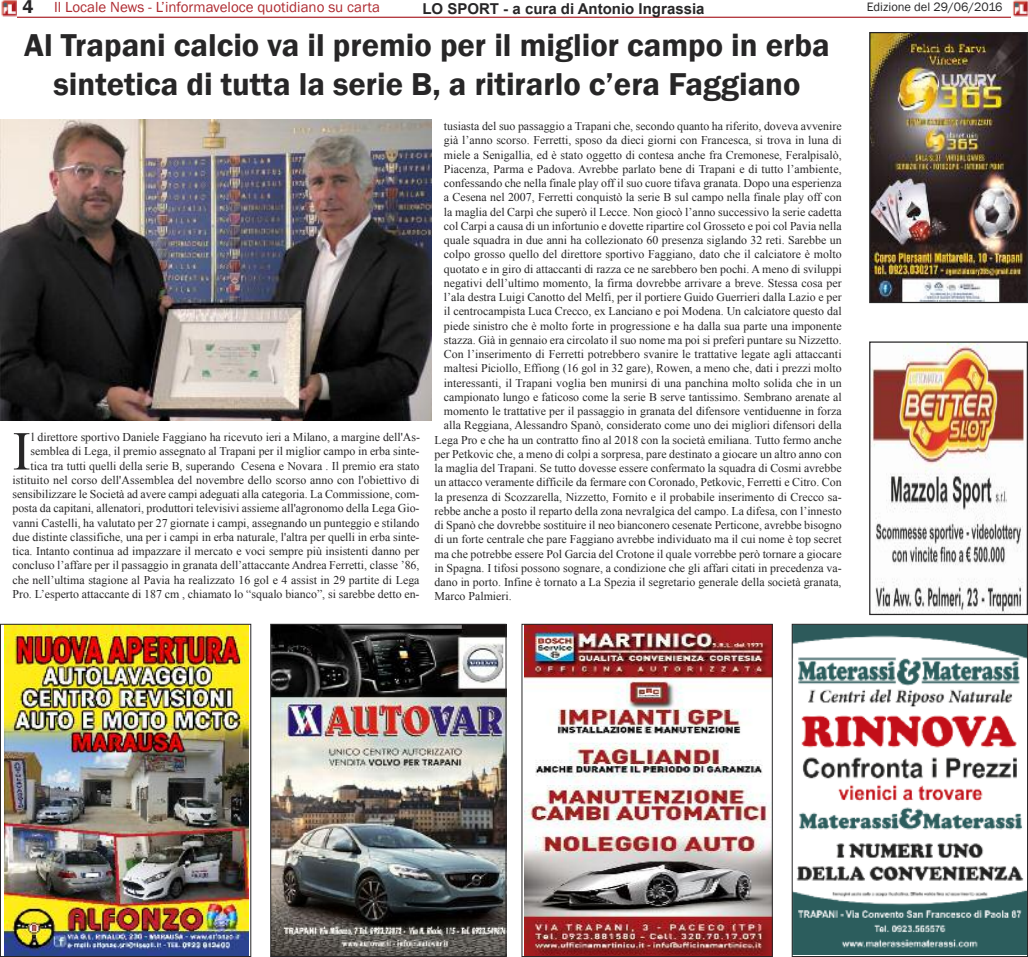
<style>
.page{position:relative;width:1028px;height:957px;background:#fff}
.page>*{position:absolute;margin:0;border:0;box-sizing:border-box;transform-origin:0 0}
.t1{font:54.88px "Times New Roman";color:#272627}
.t2{font:600 32.5px/39px "Franklin Gothic";color:#272627;text-align:center}
.t3{font:15px "Franklin Gothic";color:#ae2a30}
.t4{font:700 15px "Arial";color:#272627}
.t5{font:12.5px "Franklin Gothic";color:#272627}
.t6{font:11.88px/14.2px "Times New Roman";color:#272627;text-align:right}
.s1{font-weight:600;font-size:18.75px;color:#272627}
</style>
<div class="page">
<hr style="left:0;top:17px;width:1028px;height:1px;background:#ae2a30">
<img style="left:0;top:0;width:17px;height:18px">
<img style="left:1011px;top:0;width:17px;height:18px">
<img style="left:272px;top:626px;width:232px;height:329px">
<div style="left:270px;top:624px;width:236px;height:333px;border:1px solid #272627"></div>
<img style="left:4px;top:626px;width:245px;height:329px">
<div style="left:0;top:624px;width:251px;height:333px;border:1px solid #272627"></div>
<img style="left:793px;top:626px;width:233px;height:328px">
<div style="left:791px;top:624px;width:237px;height:333px;border:1px solid #272627"></div>
<img style="left:524px;top:626px;width:246px;height:329px">
<div style="left:521px;top:624px;width:251px;height:333px;border:1px solid #272627"></div>
<img style="left:0;top:119px;width:431px;height:301px">
<img style="left:871px;top:34px;width:155px;height:267px">
<div style="left:869px;top:32px;width:159px;height:271px;border:1px solid #272627"></div>
<img style="left:871px;top:343px;width:153px;height:270px">
<div style="left:869px;top:341px;width:159px;height:274px;border:1px solid #272627"></div>
<p class="t3" style="left:23px;top:-1px;width:359px"><span class="s1">4</span> Il Locale News - L’informaveloce quotidiano su carta</p>
<p class="t4" style="left:422px;top:0;width:283px">LO SPORT - a cura di Antonio Ingrassia</p>
<p class="t5" style="left:866px;top:0;width:137px">Edizione del 29/06/2016</p>
<h2 class="t2" style="left:24px;top:25px;width:807px">Al Trapani calcio va il premio per il miglior campo in erba sintetica di tutta la serie B, a ritirarlo c’era Faggiano</h2>
<p class="t6" style="left:12px;top:430px;width:409px">l direttore sportivo Daniele Faggiano ha ricevuto ieri a Milano, a margine dell'As&shy;semblea di Lega, il premio assegnato al Trapani per il miglior campo in erba sinte&shy;tica tra tutti quelli della serie B, superando Cesena e Novara . Il premio era stato istituito nel corso dell'Assemblea del novembre dello scorso anno con l'obiettivo di sensibilizzare le Società ad avere campi adeguati alla categoria. La Commissione, com&shy;posta da capitani, allenatori, produttori televisivi assieme all'agronomo della Lega Gio&shy;vanni Castelli, ha valutato per 27 giornate i campi, assegnando un punteggio e stilando due distinte classifiche, una per i campi in erba naturale, l'altra per quelli in erba sinte&shy;tica. Intanto continua ad impazzare il mercato e voci sempre più insistenti danno per concluso l’affare per il passaggio in granata dell’attaccante Andrea Ferretti, classe ’86, che nell’ultima stagione al Pavia ha realizzato 16 gol e 4 assist in 29 partite di Lega Pro. L’esperto attaccante di 187 cm , chiamato lo “squalo bianco”, si sarebbe detto en-</p>
<h1 class="t1" style="left:12px;top:420px;width:20px">I</h1>
<p class="t6" style="left:444px;top:119px;width:399px">tusiasta del suo passaggio a Trapani che, secondo quanto ha riferito, doveva avvenire</p>
<p class="t6" style="left:444px;top:133px;width:399px">già l’anno scorso. Ferretti, sposo da dieci giorni con Francesca, si trova in luna di</p>
<p class="t6" style="left:444px;top:147px;width:399px">miele a Senigallia, ed è stato oggetto di contesa anche fra Cremonese, Feralpisalò,</p>
<p class="t6" style="left:444px;top:162px;width:399px">Piacenza, Parma e Padova. Avrebbe parlato bene di Trapani e di tutto l’ambiente,</p>
<p class="t6" style="left:444px;top:176px;width:399px">confessando che nella finale play off il suo cuore tifava granata. Dopo una esperienza</p>
<p class="t6" style="left:444px;top:190px;width:399px">a Cesena nel 2007, Ferretti conquistò la serie B sul campo nella finale play off con</p>
<p class="t6" style="left:444px;top:204px;width:399px">la maglia del Carpì che superò il Lecce. Non giocò l’anno successivo la serie cadetta</p>
<p class="t6" style="left:444px;top:219px;width:399px">col Carpi a causa di un infortunio e dovette ripartire col Grosseto e poi col Pavia nella</p>
<p class="t6" style="left:444px;top:233px;width:399px">quale squadra in due anni ha collezionato 60 presenza siglando 32 reti. Sarebbe un</p>
<p class="t6" style="left:444px;top:247px;width:399px">colpo grosso quello del direttore sportivo Faggiano, dato che il calciatore è molto</p>
<p class="t6" style="left:444px;top:261px;width:399px">quotato e in giro di attaccanti di razza ce ne sarebbero ben pochi. A meno di sviluppi</p>
<p class="t6" style="left:444px;top:276px;width:399px">negativi dell’ultimo momento, la firma dovrebbe arrivare a breve. Stessa cosa per</p>
<p class="t6" style="left:444px;top:290px;width:399px">l’ala destra Luigi Canotto del Melfi, per il portiere Guido Guerrieri dalla Lazio e per</p>
<p class="t6" style="left:444px;top:304px;width:399px">il centrocampista Luca Crecco, ex Lanciano e poi Modena. Un calciatore questo dal</p>
<p class="t6" style="left:444px;top:318px;width:399px">piede sinistro che è molto forte in progressione e ha dalla sua parte una imponente</p>
<p class="t6" style="left:444px;top:333px;width:399px">stazza. Già in gennaio era circolato il suo nome ma poi si preferì puntare su Nizzetto.</p>
<p class="t6" style="left:444px;top:347px;width:399px">Con l’inserimento di Ferretti potrebbero svanire le trattative legate agli attaccanti</p>
<p class="t6" style="left:444px;top:361px;width:399px">maltesi Piciollo, Effiong (16 gol in 32 gare), Rowen, a meno che, dati i prezzi molto</p>
<p class="t6" style="left:444px;top:375px;width:399px">interessanti, il Trapani voglia ben munirsi di una panchina molto solida che in un</p>
<p class="t6" style="left:444px;top:390px;width:399px">campionato lungo e faticoso come la serie B serve tantissimo. Sembrano arenate al</p>
<p class="t6" style="left:444px;top:404px;width:399px">momento le trattative per il passaggio in granata del difensore ventiduenne in forza</p>
<p class="t6" style="left:444px;top:418px;width:399px">alla Reggiana, Alessandro Spanò, considerato come uno dei migliori difensori della</p>
<p class="t6" style="left:434px;top:432px;width:408px">Lega Pro e che ha un contratto fino al 2018 con la società emiliana. Tutto fermo anche</p>
<p class="t6" style="left:434px;top:447px;width:408px">per Petkovic che, a meno di colpi a sorpresa, pare destinato a giocare un altro anno con</p>
<p class="t6" style="left:434px;top:461px;width:408px">la maglia del Trapani. Se tutto dovesse essere confermato la squadra di Cosmi avrebbe</p>
<p class="t6" style="left:434px;top:475px;width:408px">un attacco veramente difficile da fermare con Coronado, Petkovic, Ferretti e Citro. Con</p>
<p class="t6" style="left:434px;top:489px;width:408px">la presenza di Scozzarella, Nizzetto, Fornito e il probabile inserimento di Crecco sa-</p>
<p class="t6" style="left:434px;top:504px;width:408px">rebbe anche a posto il reparto della zona nevralgica del campo. La difesa, con l’innesto</p>
<p class="t6" style="left:434px;top:518px;width:408px">di Spanò che dovrebbe sostituire il neo bianconero cesenate Perticone, avrebbe bisogno</p>
<p class="t6" style="left:434px;top:532px;width:408px">di un forte centrale che pare Faggiano avrebbe individuato ma il cui nome è top secret</p>
<p class="t6" style="left:434px;top:546px;width:408px">ma che potrebbe essere Pol Garcia del Crotone il quale vorrebbe però tornare a giocare</p>
<p class="t6" style="left:434px;top:561px;width:408px">in Spagna. I tifosi possono sognare, a condizione che gli affari citati in precedenza va-</p>
<p class="t6" style="left:434px;top:575px;width:408px">dano in porto. Infine è tornato a La Spezia il segretario generale della società granata,</p>
<p class="t6" style="left:434px;top:589px;width:79px">Marco Palmieri.</p>
</div>
